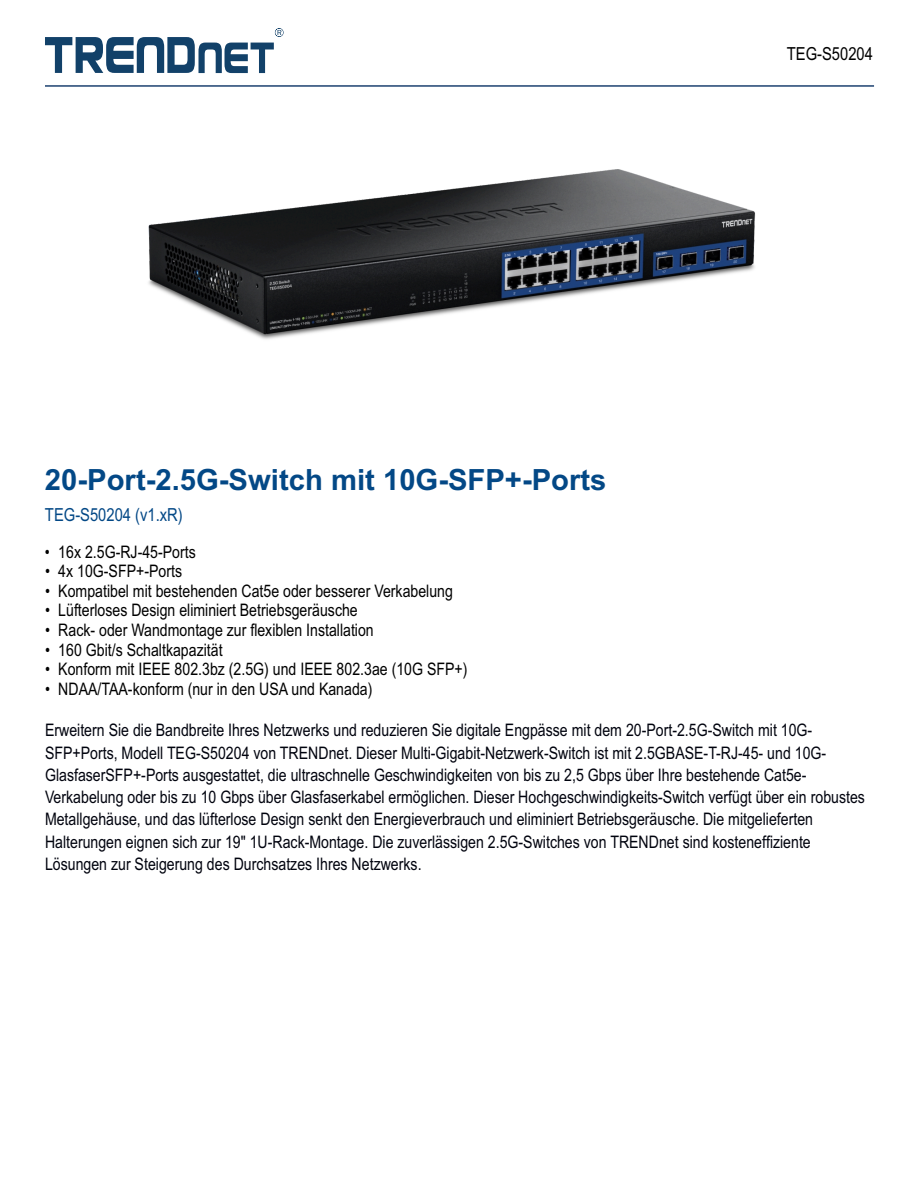
<style>
.page{position:relative;width:918px;height:1188px;background:#fff}
.page>*{position:absolute;margin:0;border:0;box-sizing:border-box;transform-origin:0 0}
.t1{font:700 29.25px "Arial";color:#034886}
.t2{font:18px "Arial Narrow";color:#034886}
.t3{font:18px "Arial Narrow";color:#000}
.t4{font:17.25px/22.2px "Arial Narrow";color:#00030e}
.t5{font:17.25px "Arial Narrow";color:#000}
</style>
<div class="page">
<svg style="left:45px;top:28px;width:239px;height:45px"></svg>
<hr style="left:45px;top:85px;width:829px;height:2px;background:#32537d">
<img style="left:148px;top:169px;width:608px;height:171px">
<p class="t3" style="left:787px;top:47px;width:88px">TEG-S50204</p>
<h1 class="t1" style="left:45px;top:469px;width:563px">20-Port-2.5G-Switch mit 10G-SFP+-Ports</h1>
<p class="t2" style="left:45px;top:508px;width:139px">TEG-S50204 (v1.xR)</p>
<p class="t5" style="left:45px;top:545px;width:152px">• 16x 2.5G-RJ-45-Ports</p>
<p class="t5" style="left:45px;top:565px;width:139px">• 4x 10G-SFP+-Ports</p>
<p class="t5" style="left:45px;top:584px;width:410px">• Kompatibel mit bestehenden Cat5e oder besserer Verkabelung</p>
<p class="t5" style="left:45px;top:604px;width:314px">• Lüfterloses Design eliminiert Betriebsgeräusche</p>
<p class="t5" style="left:45px;top:623px;width:330px">• Rack- oder Wandmontage zur flexiblen Installation</p>
<p class="t5" style="left:45px;top:643px;width:179px">• 160 Gbit/s Schaltkapazität</p>
<p class="t5" style="left:45px;top:662px;width:424px">• Konform mit IEEE 802.3bz (2.5G) und IEEE 802.3ae (10G SFP+)</p>
<p class="t5" style="left:45px;top:682px;width:329px">• NDAA/TAA-konform (nur in den USA und Kanada)</p>
<p class="t4" style="left:45px;top:721px;width:822px">Erweitern Sie die Bandbreite Ihres Netzwerks und reduzieren Sie digitale Engpässe mit dem 20-Port-2.5G-Switch mit 10G-SFP+Ports, Modell TEG-S50204 von TRENDnet. Dieser Multi-Gigabit-Netzwerk-Switch ist mit 2.5GBASE-T-RJ-45- und 10G-GlasfaserSFP+-Ports ausgestattet, die ultraschnelle Geschwindigkeiten von bis zu 2,5 Gbps über Ihre bestehende Cat5e-Verkabelung oder bis zu 10 Gbps über Glasfaserkabel ermöglichen. Dieser Hochgeschwindigkeits-Switch verfügt über ein robustes Metallgehäuse, und das lüfterlose Design senkt den Energieverbrauch und eliminiert Betriebsgeräusche. Die mitgelieferten Halterungen eignen sich zur 19" 1U-Rack-Montage. Die zuverlässigen 2.5G-Switches von TRENDnet sind kosteneffiziente Lösungen zur Steigerung des Durchsatzes Ihres Netzwerks.</p>
</div>
